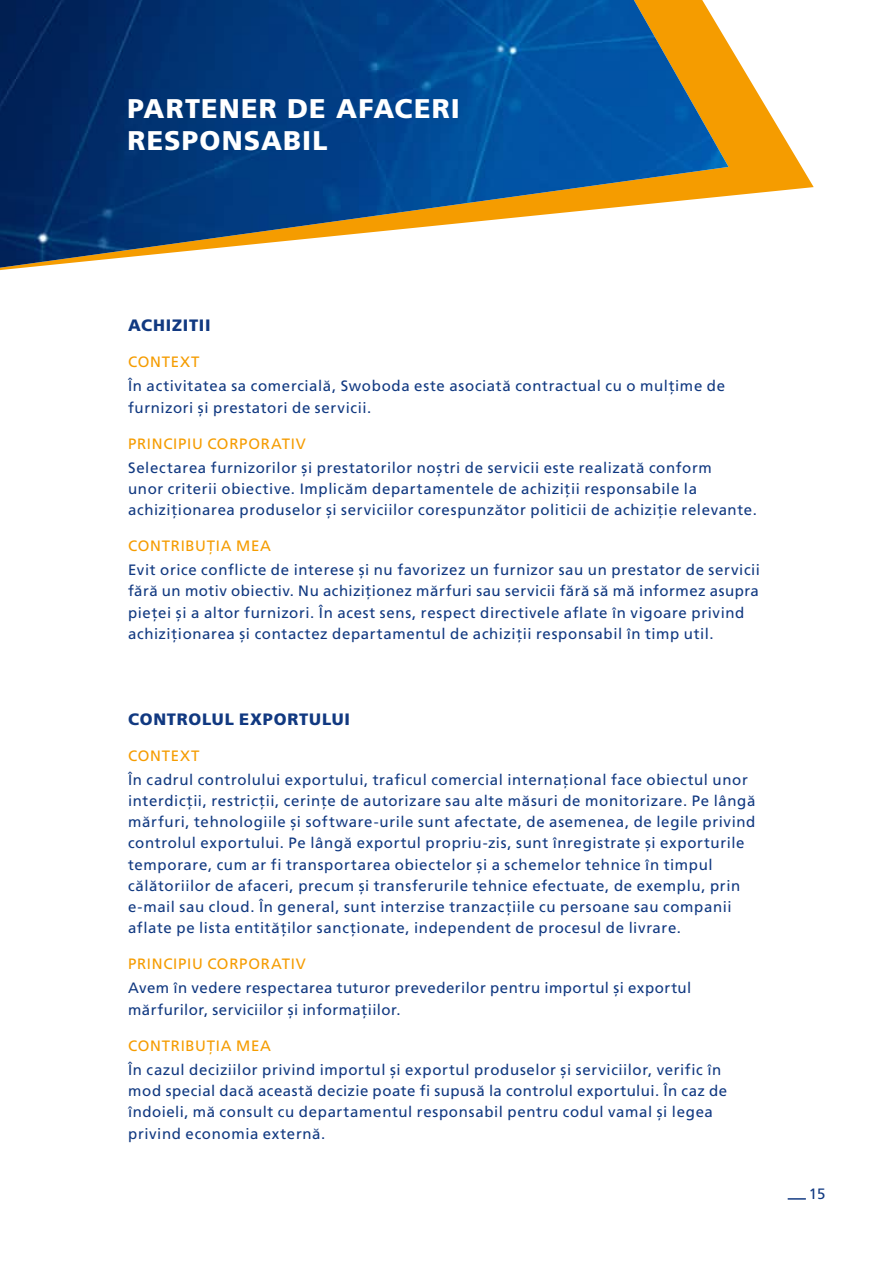
<style>
.page{position:relative;width:893px;height:1263px;background:#fff}
.page>*{position:absolute;margin:0;border:0;box-sizing:border-box;transform-origin:0 0}
.t1{font:900 27px/32.4px "Frutiger LT Pro";letter-spacing:.04em;color:#fff}
.t2{font:900 16.5px "Frutiger LT Pro";letter-spacing:.045em;color:#113981}
.t3{font:15px/21.3px "Frutiger LT Pro";letter-spacing:.04em;color:#113981}
.t4{font:15px "Frutiger LT Pro";letter-spacing:.05em;color:#f59c00}
</style>
<div class="page">
<svg style="left:788px;top:1198px;width:18px;height:1px"></svg>
<svg style="left:0;top:45px;width:814px;height:225px"></svg>
<img style="left:0;top:0;width:729px;height:268px">
<h1 class="t1" style="left:128px;top:92px;width:334px">PARTENER DE AFACERI<br>RESPONSABIL</h1>
<p class="t2" style="left:128px;top:316px;width:84px">ACHIZITII</p>
<p class="t4" style="left:128px;top:353px;width:73px">CONTEXT</p>
<p class="t3" style="left:128px;top:375px;width:598px">În activitatea sa comercială, Swoboda este asociată contractual cu o mulțime de furnizori și prestatori de servicii.</p>
<p class="t4" style="left:128px;top:435px;width:179px">PRINCIPIU CORPORATIV</p>
<p class="t3" style="left:128px;top:457px;width:630px">Selectarea furnizorilor și prestatorilor noștri de servicii este realizată conform<br>unor criterii obiective. Implicăm departamentele de achiziții responsabile la achiziționarea produselor și serviciilor corespunzător politicii de achiziție relevante.</p>
<p class="t4" style="left:128px;top:537px;width:145px">CONTRIBUȚIA MEA</p>
<p class="t3" style="left:128px;top:559px;width:633px">Evit orice conflicte de interese și nu favorizez un furnizor sau un prestator de servicii fără un motiv obiectiv. Nu achiziționez mărfuri sau servicii fără să mă informez asupra pieței și a altor furnizori. În acest sens, respect directivele aflate în vigoare privind achiziționarea și contactez departamentul de achiziții responsabil în timp util.</p>
<p class="t2" style="left:128px;top:709px;width:224px">CONTROLUL EXPORTULUI</p>
<p class="t4" style="left:128px;top:747px;width:73px">CONTEXT</p>
<p class="t3" style="left:128px;top:769px;width:629px">În cadrul controlului exportului, traficul comercial internațional face obiectul unor interdicții, restricții, cerințe de autorizare sau alte măsuri de monitorizare. Pe lângă mărfuri, tehnologiile și software-urile sunt afectate, de asemenea, de legile privind controlul exportului. Pe lângă exportul propriu-zis, sunt înregistrate și exporturile temporare, cum ar fi transportarea obiectelor și a schemelor tehnice în timpul călătoriilor de afaceri, precum și transferurile tehnice efectuate, de exemplu, prin e-mail sau cloud. În general, sunt interzise tranzacțiile cu persoane sau companii aflate pe lista entităților sancționate, independent de procesul de livrare.</p>
<p class="t4" style="left:128px;top:955px;width:179px">PRINCIPIU CORPORATIV</p>
<p class="t3" style="left:128px;top:978px;width:565px">Avem în vedere respectarea tuturor prevederilor pentru importul și exportul mărfurilor, serviciilor și informațiilor.</p>
<p class="t4" style="left:128px;top:1037px;width:145px">CONTRIBUȚIA MEA</p>
<p class="t3" style="left:128px;top:1059px;width:601px">În cazul deciziilor privind importul și exportul produselor și serviciilor, verific în mod special dacă această decizie poate fi supusă la controlul exportului. În caz de îndoieli, mă consult cu departamentul responsabil pentru codul vamal și legea privind economia externă.</p>
<p class="t3" style="left:809px;top:1183px;width:18px">15</p>
</div>
